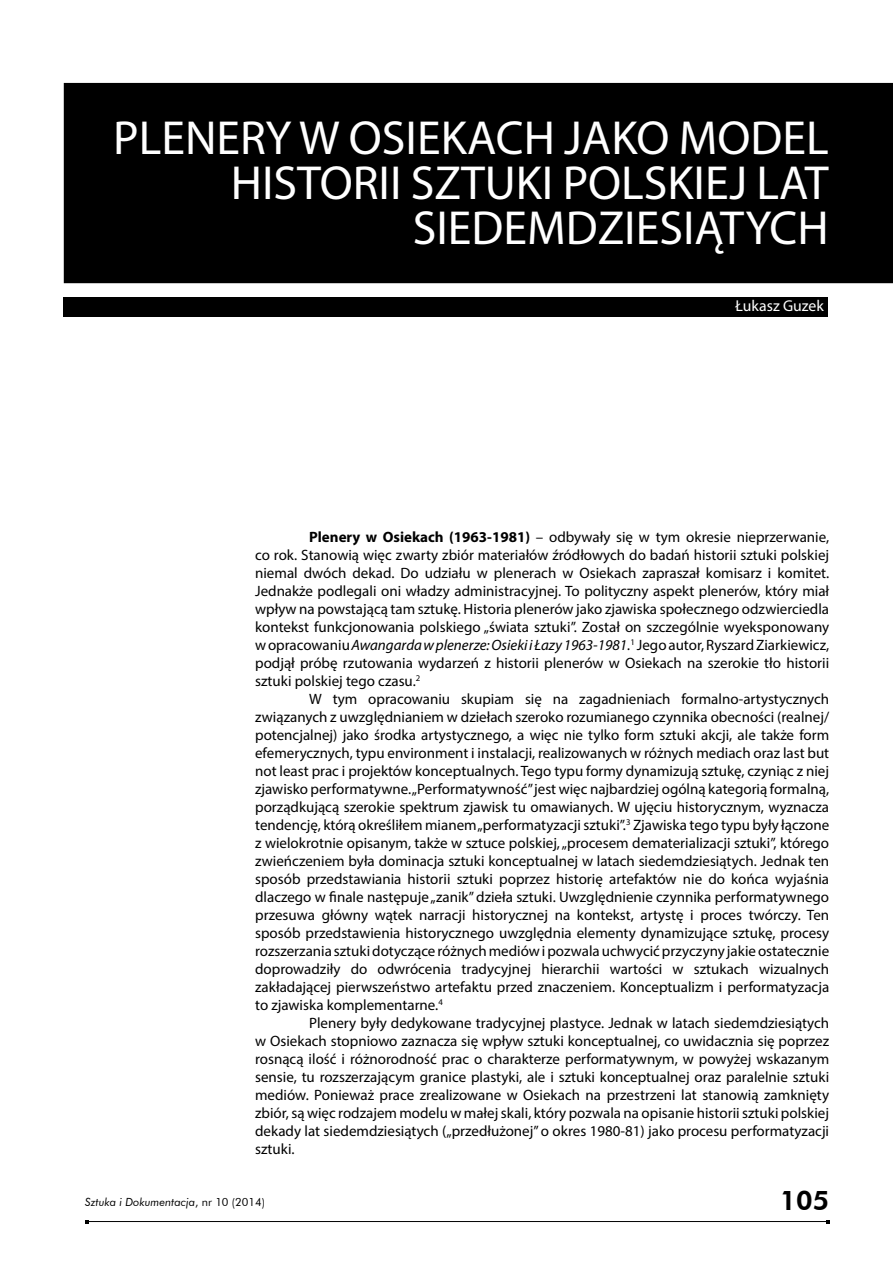
<style>
.page{position:relative;width:893px;height:1263px;background:#fff}
.page>*{position:absolute;margin:0;border:0;box-sizing:border-box;transform-origin:0 0}
.t1{font:48px/45px "Myriad Pro";color:#fff}
.t2{font:800 27px "Futura BT";color:#000}
.t3{font:15.75px "Myriad Pro";color:#fff}
.t4{font:15px/18px "Myriad Pro";color:#000;text-align:justify}
.t5{font:italic 11.25px "Futura BT";color:#000}
.s1{font-weight:700}
.s2{font-style:italic}
.s3{font-style:normal}
</style>
<div class="page">
<hr style="left:87px;top:1221px;width:741px;height:1px;background:#000">
<div style="left:64px;top:83px;width:829px;height:200px;background:#000"></div>
<div style="left:64px;top:298px;width:764px;height:19px;background:#000"></div>
<h1 class="t1" style="left:231px;top:115px;width:599px;text-indent:-118px">Plenery w Osiekach jako model histor</h1>
<h1 class="t1" style="left:379px;top:160px;width:60px">ii sztuk</h1>
<h1 class="t1" style="left:413px;top:160px;width:410px;text-align:right">i Polskiej lat siedemdziesiątych</h1>
<p class="t3" style="left:736px;top:296px;width:90px">Łukasz Guzek</p>
<p class="t4" style="left:255px;top:527px;width:576px;text-indent:54px"><span class="s1">Plenery w Osiekach (1963-1981)</span> – odbywały się w tym okresie nieprzerwanie, co rok. Stanowią więc zwarty zbiór materiałów źródłowych do badań historii sztuki polskiej niemal dwóch dekad. Do udziału w plenerach w Osiekach zapraszał komisarz i komitet.<br>Jednakże podlegali oni władzy administracyjnej. To polityczny aspekt plenerów, który miał wpływ na powstającą tam sztukę. Historia plenerów jako zjawiska społecznego odzwierciedla kontekst funkcjonowania polskiego „świata sztuki”. Został on szczególnie wyeksponowany w opracowaniu <span class="s2">Awangarda w plenerze: Osieki i Łazy 1963-1981.</span><sup>1</sup> Jego autor, Ryszard Ziarkiewicz, podjął próbę rzutowania wydarzeń z historii plenerów w Osiekach na szerokie tło historii sztuki polskiej tego czasu.<sup>2</sup></p>
<p class="t4" style="left:255px;top:689px;width:576px;text-indent:54px">W tym opracowaniu skupiam się na zagadnieniach formalno-artystycznych związanych z uwzględnianiem w dziełach szeroko rozumianego czynnika obecności (realnej/ potencjalnej) jako środka artystycznego, a więc nie tylko form sztuki akcji, ale także form efemerycznych, typu environment i instalacji, realizowanych w różnych mediach oraz last but not least prac i projektów konceptualnych. Tego typu formy dynamizują sztukę, czyniąc z niej zjawisko performatywne. „Performatywność” jest więc najbardziej ogólną kategorią formalną, porządkującą szerokie spektrum zjawisk tu omawianych. W ujęciu historycznym, wyznacza tendencję, którą określiłem mianem „performatyzacji sztuki”.<sup>3</sup> Zjawiska tego typu były łączone z wielokrotnie opisanym, także w sztuce polskiej, „procesem dematerializacji sztuki”, którego zwieńczeniem była dominacja sztuki konceptualnej w latach siedemdziesiątych. Jednak ten sposób przedstawiania historii sztuki poprzez historię artefaktów nie do końca wyjaśnia dlaczego w finale następuje „zanik” dzieła sztuki. Uwzględnienie czynnika performatywnego przesuwa główny wątek narracji historycznej na kontekst, artystę i proces twórczy. Ten sposób przedstawienia historycznego uwzględnia elementy dynamizujące sztukę, procesy rozszerzania sztuki dotyczące różnych mediów i pozwala uchwycić przyczyny jakie ostatecznie doprowadziły do odwrócenia tradycyjnej hierarchii wartości w sztukach wizualnych zakładającej pierwszeństwo artefaktu przed znaczeniem. Konceptualizm i performatyzacja to zjawiska komplementarne.<sup>4</sup></p>
<p class="t4" style="left:255px;top:1013px;width:576px;text-indent:54px">Plenery były dedykowane tradycyjnej plastyce. Jednak w latach siedemdziesiątych w Osiekach stopniowo zaznacza się wpływ sztuki konceptualnej, co uwidacznia się poprzez rosnącą ilość i różnorodność prac o charakterze performatywnym, w powyżej wskazanym sensie, tu rozszerzającym granice plastyki, ale i sztuki konceptualnej oraz paralelnie sztuki mediów. Ponieważ prace zrealizowane w Osiekach na przestrzeni lat stanowią zamknięty zbiór, są więc rodzajem modelu w małej skali, który pozwala na opisanie historii sztuki polskiej dekady lat siedemdziesiątych („przedłużonej” o okres 1980-81) jako procesu performatyzacji sztuki.</p>
<p class="t5" style="left:85px;top:1195px;width:181px">Sztuka i Dokumentacja<span class="s3">, nr 10 (2014)</span></p>
<h2 class="t2" style="left:780px;top:1184px;width:51px">105</h2>
</div>
